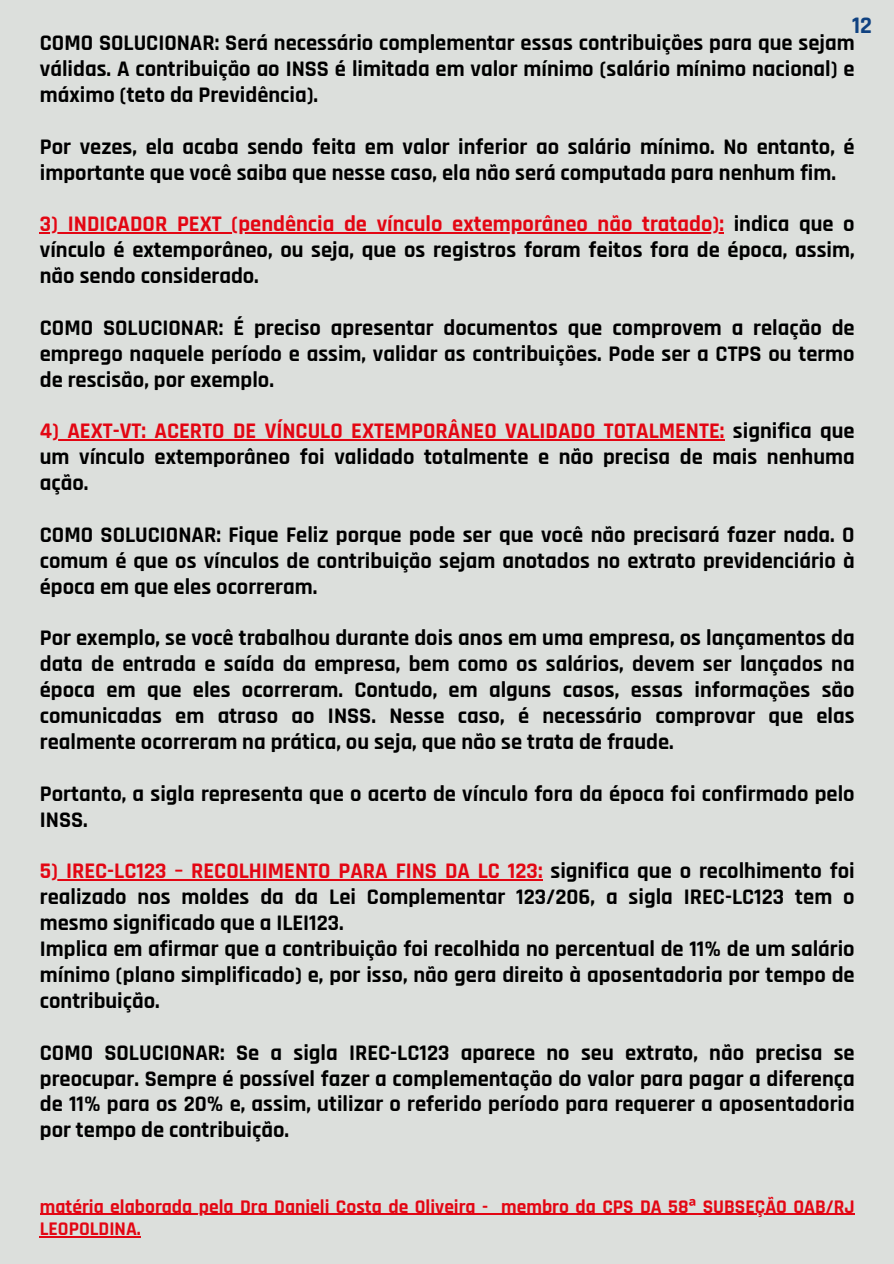
<style>
.page{position:relative;width:894px;height:1264px;background:#fff}
.page>*{position:absolute;margin:0;border:0;box-sizing:border-box;transform-origin:0 0}
.t1{font:700 24px "Rajdhani";color:#104281}
.t2{font:700 22.5px/25.8px "Rajdhani";color:#000;text-align:justify}
.t3{font:700 19.5px/22.5px "Rajdhani";color:#e30613}
.s1{color:#e30613}
.s2{font-family:"Noto Sans"}
</style>
<div class="page">
<div style="left:0;top:0;width:893px;height:1263px;background:#dcdfdc"></div>
<hr style="left:40px;top:232px;width:683px;height:1px;background:#e30613">
<hr style="left:52px;top:439px;width:672px;height:1px;background:#e30613">
<hr style="left:51px;top:879px;width:491px;height:1px;background:#e30613">
<hr style="left:40px;top:1213px;width:448px;height:1px;background:#e30613">
<svg style="left:488px;top:1213px;width:13px;height:1px"></svg>
<hr style="left:501px;top:1213px;width:353px;height:1px;background:#e30613">
<hr style="left:40px;top:1236px;width:101px;height:1px;background:#e30613">
<p class="t1" style="left:851px;top:10px;width:21px">12</p>
<p class="t2" style="left:40px;top:31px;width:816px">COMO SOLUCIONAR: Será necessário complementar essas contribuições para que sejam válidas. A contribuição ao INSS é limitada em valor mínimo (salário mínimo nacional) e máximo (teto da Previdência).</p>
<p class="t2" style="left:40px;top:134px;width:816px">Por vezes, ela acaba sendo feita em valor inferior ao salário mínimo. No entanto, é importante que você saiba que nesse caso, ela não será computada para nenhum fim.</p>
<p class="t2" style="left:40px;top:212px;width:816px"><span class="s1">3) INDICADOR PEXT (pendência de vínculo extemporâneo não tratado):</span> indica que o vínculo é extemporâneo, ou seja, que os registros foram feitos fora de época, assim, não sendo considerado.</p>
<p class="t2" style="left:40px;top:315px;width:816px">COMO SOLUCIONAR: É preciso apresentar documentos que comprovem a relação de emprego naquele período e assim, validar as contribuições. Pode ser a CTPS ou termo de rescisão, por exemplo.</p>
<p class="t2" style="left:40px;top:419px;width:816px"><span class="s1">4) AEXT-VT: ACERTO DE VÍNCULO EXTEMPORÂNEO VALIDADO TOTALMENTE:</span> significa que um vínculo extemporâneo foi validado totalmente e não precisa de mais nenhuma ação.</p>
<p class="t2" style="left:40px;top:522px;width:816px">COMO SOLUCIONAR: Fique Feliz porque pode ser que você não precisará fazer nada. O comum é que os vínculos de contribuição sejam anotados no extrato previdenciário à época em que eles ocorreram.</p>
<p class="t2" style="left:40px;top:626px;width:816px">Por exemplo, se você trabalhou durante dois anos em uma empresa, os lançamentos da data de entrada e saída da empresa, bem como os salários, devem ser lançados na época em que eles ocorreram. Contudo, em alguns casos, essas informações são comunicadas em atraso ao INSS. Nesse caso, é necessário comprovar que elas realmente ocorreram na prática, ou seja, que não se trata de fraude.</p>
<p class="t2" style="left:40px;top:781px;width:816px">Portanto, a sigla representa que o acerto de vínculo fora da época foi confirmado pelo<br>INSS.</p>
<p class="t2" style="left:40px;top:859px;width:816px;text-align:left"><span class="s1">5) IREC-LC123 – RECOLHIMENTO PARA FINS DA LC 123:</span> significa que o recolhimento foi realizado nos moldes da da Lei Complementar 123/206, a sigla IREC-LC123 tem o mesmo significado que a ILEI123.<br>Implica em afirmar que a contribuição foi recolhida no percentual de 11% de um salário mínimo (plano simplificado) e, por isso, não gera direito à aposentadoria por tempo de contribuição.</p>
<p class="t2" style="left:40px;top:1040px;width:816px">COMO SOLUCIONAR: Se a sigla IREC-LC123 aparece no seu extrato, não precisa se preocupar. Sempre é possível fazer a complementação do valor para pagar a diferença de 11% para os 20% e, assim, utilizar o referido período para requerer a aposentadoria por tempo de contribuição.</p>
<p class="t3" style="left:40px;top:1195px;width:816px">matéria elaborada pela Dra Danieli Costa de Oliveira - membro da CPS DA 58<span class="s2">ª</span> SUBSEÇÃO OAB/RJ<br>LEOPOLDINA.</p>
</div>
